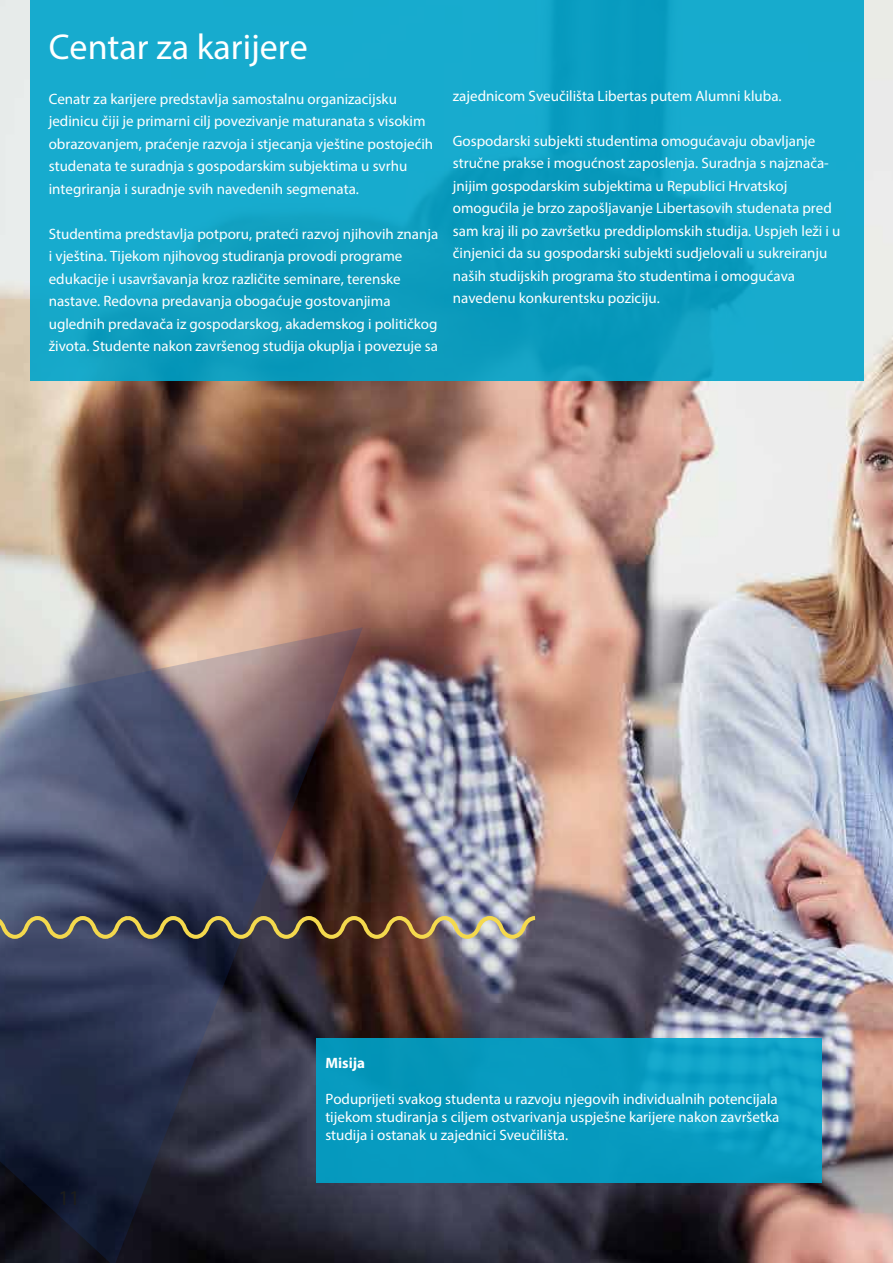
<style>
.page{position:relative;width:893px;height:1263px;background:#fff}
.page>*{position:absolute;margin:0;border:0;box-sizing:border-box;transform-origin:0 0}
.t1{font:36px "Myriad Pro";color:#fff}
.t2{font:21px "Myriad Pro";color:#1d1d1b}
.t3{font:15px/22.5px "Myriad Pro";color:#fff}
.t4{font:700 15px "Myriad Pro";color:#fff}
</style>
<div class="page">
<img style="left:0;top:0;width:893px;height:1263px">
<svg style="left:0;top:627px;width:363px;height:636px;background:#454455"></svg>
<div style="left:30px;top:0;width:833px;height:380px;background:linear-gradient(to right,#14a6c8,#10a3c6)"></div>
<div style="left:316px;top:1039px;width:506px;height:144px;background:linear-gradient(to right,#0496bb,#0da0c6)"></div>
<img style="left:0;top:914px;width:539px;height:27px">
<h1 class="t1" style="left:49px;top:24px;width:260px">Centar za karijere</h1>
<p class="t3" style="left:49px;top:87px;width:386px">Cenatr za karijere predstavlja samostalnu organizacijsku jedinicu čiji je primarni cilj povezivanje maturanata s visokim obrazovanjem, praćenje razvoja i stjecanja vještine postojećih studenata te suradnja s gospodarskim subjektima u svrhu integriranja i suradnje svih navedenih segmenata.</p>
<p class="t3" style="left:49px;top:222px;width:391px">Studentima predstavlja potporu, prateći razvoj njihovih znanja i vještina. Tijekom njihovog studiranja provodi programe edukacije i usavršavanja kroz različite seminare, terenske nastave. Redovna predavanja obogaćuje gostovanjima uglednih predavača iz gospodarskog, akademskog i političkog života. Studente nakon završenog studija okuplja i povezuje sa</p>
<p class="t3" style="left:453px;top:84px;width:330px">zajednicom Sveučilišta Libertas putem Alumni kluba.</p>
<p class="t3" style="left:453px;top:129px;width:389px">Gospodarski subjekti studentima omogućavaju obavljanje stručne prakse i mogućnost zaposlenja. Suradnja s najznača&shy;jnijim gospodarskim subjektima u Republici Hrvatskoj omogućila je brzo zapošljavanje Libertasovih studenata pred sam kraj ili po završetku preddiplomskih studija. Uspjeh leži i u činjenici da su gospodarski subjekti sudjelovali u sukreiranju naših studijskih programa što studentima i omogućava navedenu konkurentsku poziciju.</p>
<h2 class="t2" style="left:58px;top:1185px;width:23px">11</h2>
<p class="t4" style="left:325px;top:1053px;width:41px">Misija</p>
<p class="t3" style="left:325px;top:1090px;width:455px;line-height:18px;text-align:justify">Poduprijeti svakog studenta u razvoju njegovih individualnih potencijala tijekom studiranja s ciljem ostvarivanja uspješne karijere nakon završetka studija i ostanak u zajednici Sveučilišta.</p>
</div>
